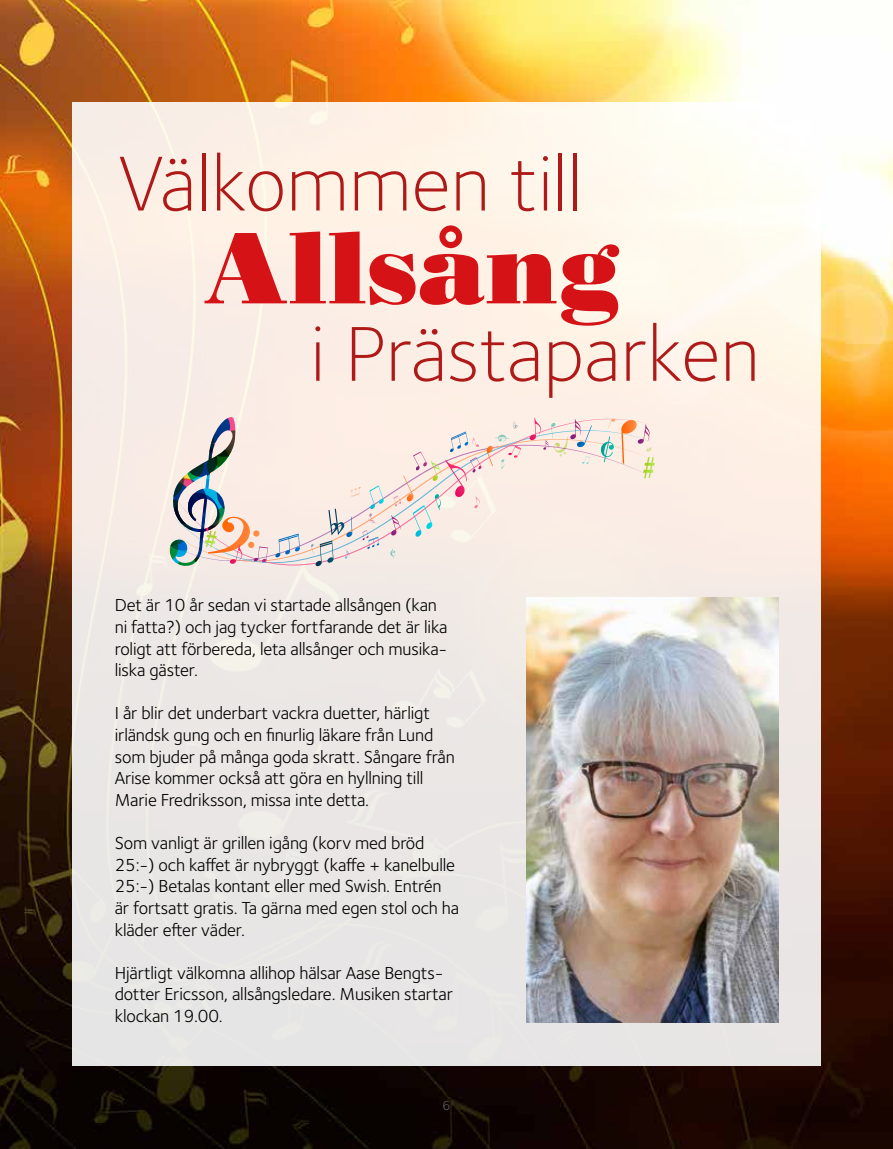
<style>
.page{position:relative;width:893px;height:1149px;background:#fff}
.page>*{position:absolute;margin:0;border:0;box-sizing:border-box;transform-origin:0 0}
.t1{font:101.4px "Bodoni Poster";color:#d51317}
.t2{font:300 80.4px "Foundry Sterling OT3";color:#af1917}
.t3{font:18px/21.6px "Foundry Sterling OT3";letter-spacing:-.01em;color:#000}
.t4{font:300 13.5px "Foundry Sterling OT3";color:#767578}
</style>
<div class="page">
<img style="left:0;top:0;width:893px;height:1148px">
<div style="left:72px;top:102px;width:749px;height:962px;background:linear-gradient(to bottom,#fff5e9,#e4e2e3)"></div>
<img style="left:526px;top:597px;width:252px;height:424px">
<div style="left:268px;top:418px;width:389px;height:147px;background:#fbede5"></div>
<svg style="left:600px;top:436px;width:14px;height:26px"></svg>
<svg style="left:275px;top:533px;width:25px;height:24px"></svg>
<img style="left:168px;top:417px;width:100px;height:150px">
<svg style="left:362px;top:530px;width:17px;height:18px"></svg>
<svg style="left:368px;top:485px;width:16px;height:38px"></svg>
<svg style="left:390px;top:548px;width:5px;height:10px"></svg>
<svg style="left:608px;top:419px;width:7px;height:9px"></svg>
<svg style="left:351px;top:487px;width:10px;height:10px"></svg>
<svg style="left:621px;top:420px;width:34px;height:58px"></svg>
<svg style="left:311px;top:508px;width:41px;height:58px"></svg>
<svg style="left:530px;top:417px;width:62px;height:47px"></svg>
<svg style="left:391px;top:421px;width:130px;height:115px"></svg>
<h2 class="t2" style="left:118px;top:126px;width:466px">Välkommen till</h2>
<h1 class="t1" style="left:204px;top:205px;width:418px">Allsång</h1>
<h2 class="t2" style="left:310px;top:296px;width:451px">i Prästaparken</h2>
<p class="t3" style="left:115px;top:593px;width:334px">Det är 10 år sedan vi startade allsången (kan ni fatta?) och jag tycker fortfarande det är lika roligt att förbereda, leta allsånger och musika&shy;liska gäster.</p>
<p class="t3" style="left:115px;top:701px;width:341px">I år blir det underbart vackra duetter, härligt irländsk gung och en finurlig läkare från Lund som bjuder på många goda skratt. Sångare från Arise kommer också att göra en hyllning till Marie Fredriksson, missa inte detta.</p>
<p class="t3" style="left:115px;top:830px;width:346px">Som vanligt är grillen igång (korv med bröd 25:-) och kaffet är nybryggt (kaffe + kanelbulle 25:-) Betalas kontant eller med Swish. Entrén är fortsatt gratis. Ta gärna med egen stol och ha kläder efter väder.</p>
<p class="t3" style="left:115px;top:960px;width:340px">Hjärtligt välkomna allihop hälsar Aase Bengts&shy;dotter Ericsson, allsångsledare. Musiken startar klockan 19.00.</p>
<p class="t4" style="left:443px;top:1095px;width:9px">6</p>
</div>
